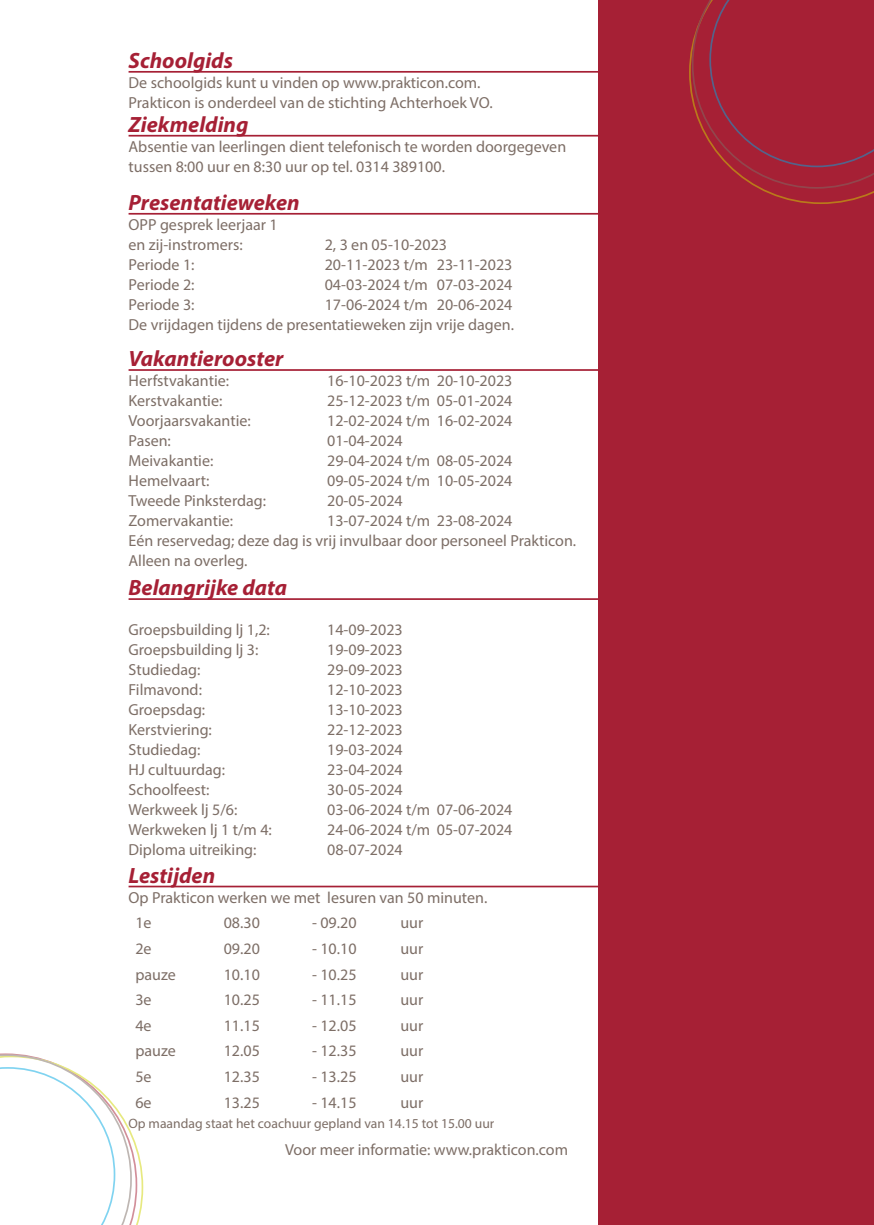
<style>
.page{position:relative;width:874px;height:1225px;background:#fff}
.page>*{position:absolute;margin:0;border:0;box-sizing:border-box;transform-origin:0 0}
.tekst_kop{font:italic 700 22.2px "Myriad Pro";color:#a62035}
.tekst{font:16px/20px "Myriad Pro";color:#7d6e66}
.tekst-2{font:13.6px "Myriad Pro";color:#7d6e66}
</style>
<div class="page">
<svg style="left:0;top:1053px;width:143px;height:172px"></svg>
<div style="left:597px;top:0;width:276px;height:1225px;background:#a62035"></div>
<svg style="left:689px;top:0;width:184px;height:204px"></svg>
<hr style="left:128px;top:885px;width:489px;height:2px;background:#a62035">
<hr style="left:128px;top:135px;width:489px;height:2px;background:#a62035">
<hr style="left:128px;top:71px;width:489px;height:2px;background:#a62035">
<hr style="left:128px;top:369px;width:489px;height:2px;background:#a62035">
<hr style="left:128px;top:598px;width:489px;height:2px;background:#a62035">
<hr style="left:128px;top:213px;width:489px;height:2px;background:#a62035">
<p class="tekst_kop" style="left:128px;top:46px;width:106px">Schoolgids</p>
<p class="tekst" style="left:128px;top:72px;width:353px">De schoolgids kunt u vinden op www.prakticon.com.</p>
<p class="tekst" style="left:128px;top:92px;width:365px">Prakticon is onderdeel van de stichting Achterhoek VO.</p>
<p class="tekst_kop" style="left:128px;top:110px;width:121px">Ziekmelding</p>
<p class="tekst" style="left:128px;top:136px;width:439px">Absentie van leerlingen dient telefonisch te worden doorgegeven tussen 8:00 uur en 8:30 uur op tel. 0314 389100.</p>
<p class="tekst_kop" style="left:128px;top:188px;width:172px">Presentatieweken</p>
<p class="tekst" style="left:128px;top:214px;width:151px">OPP gesprek leerjaar 1 en zij-instromers:</p>
<p class="tekst" style="left:324px;top:234px;width:124px">2, 3 en 05-10-2023</p>
<p class="tekst" style="left:128px;top:254px;width:67px">Periode 1:</p>
<p class="tekst" style="left:324px;top:254px;width:189px">20-11-2023 t/m 23-11-2023</p>
<p class="tekst" style="left:128px;top:274px;width:67px">Periode 2:</p>
<p class="tekst" style="left:324px;top:274px;width:189px">04-03-2024 t/m 07-03-2024</p>
<p class="tekst" style="left:128px;top:294px;width:67px">Periode 3:</p>
<p class="tekst" style="left:324px;top:294px;width:189px">17-06-2024 t/m 20-06-2024</p>
<p class="tekst" style="left:128px;top:314px;width:387px">De vrijdagen tijdens de presentatieweken zijn vrije dagen.</p>
<p class="tekst_kop" style="left:128px;top:344px;width:156px">Vakantierooster</p>
<p class="tekst" style="left:128px;top:370px;width:102px">Herfstvakantie:</p>
<p class="tekst" style="left:327px;top:370px;width:187px">16-10-2023 t/m 20-10-2023</p>
<p class="tekst" style="left:128px;top:390px;width:95px">Kerstvakantie:</p>
<p class="tekst" style="left:327px;top:390px;width:187px">25-12-2023 t/m 05-01-2024</p>
<p class="tekst" style="left:128px;top:410px;width:124px">Voorjaarsvakantie:</p>
<p class="tekst" style="left:327px;top:410px;width:187px">12-02-2024 t/m 16-02-2024</p>
<p class="tekst" style="left:128px;top:430px;width:44px">Pasen:</p>
<p class="tekst" style="left:327px;top:430px;width:77px">01-04-2024</p>
<p class="tekst" style="left:128px;top:450px;width:86px">Meivakantie:</p>
<p class="tekst" style="left:327px;top:450px;width:187px">29-04-2024 t/m 08-05-2024</p>
<p class="tekst" style="left:128px;top:470px;width:82px">Hemelvaart:</p>
<p class="tekst" style="left:327px;top:470px;width:187px">09-05-2024 t/m 10-05-2024</p>
<p class="tekst" style="left:128px;top:490px;width:139px">Tweede Pinksterdag:</p>
<p class="tekst" style="left:327px;top:490px;width:77px">20-05-2024</p>
<p class="tekst" style="left:128px;top:510px;width:106px">Zomervakantie:</p>
<p class="tekst" style="left:327px;top:510px;width:187px">13-07-2024 t/m 23-08-2024</p>
<p class="tekst" style="left:128px;top:530px;width:449px">Eén reservedag; deze dag is vrij invulbaar door personeel Prakticon.<br>Alleen na overleg.</p>
<p class="tekst_kop" style="left:128px;top:573px;width:160px">Belangrijke data</p>
<p class="tekst" style="left:128px;top:619px;width:143px">Groepsbuilding lj 1,2:</p>
<p class="tekst" style="left:327px;top:619px;width:77px">14-09-2023</p>
<p class="tekst" style="left:128px;top:639px;width:131px">Groepsbuilding lj 3:</p>
<p class="tekst" style="left:327px;top:639px;width:77px">19-09-2023</p>
<p class="tekst" style="left:128px;top:659px;width:73px">Studiedag:</p>
<p class="tekst" style="left:327px;top:659px;width:77px">29-09-2023</p>
<p class="tekst" style="left:128px;top:679px;width:75px">Filmavond:</p>
<p class="tekst" style="left:327px;top:679px;width:77px">12-10-2023</p>
<p class="tekst" style="left:128px;top:699px;width:78px">Groepsdag:</p>
<p class="tekst" style="left:327px;top:699px;width:77px">13-10-2023</p>
<p class="tekst" style="left:128px;top:719px;width:85px">Kerstviering:</p>
<p class="tekst" style="left:327px;top:719px;width:77px">22-12-2023</p>
<p class="tekst" style="left:128px;top:739px;width:73px">Studiedag:</p>
<p class="tekst" style="left:327px;top:739px;width:77px">19-03-2024</p>
<p class="tekst" style="left:128px;top:759px;width:98px">HJ cultuurdag:</p>
<p class="tekst" style="left:327px;top:759px;width:77px">23-04-2024</p>
<p class="tekst" style="left:128px;top:779px;width:82px">Schoolfeest:</p>
<p class="tekst" style="left:327px;top:779px;width:77px">30-05-2024</p>
<p class="tekst" style="left:128px;top:799px;width:110px">Werkweek lj 5/6:</p>
<p class="tekst" style="left:327px;top:799px;width:187px">03-06-2024 t/m 07-06-2024</p>
<p class="tekst" style="left:128px;top:819px;width:145px">Werkweken lj 1 t/m 4:</p>
<p class="tekst" style="left:327px;top:819px;width:187px">24-06-2024 t/m 05-07-2024</p>
<p class="tekst" style="left:128px;top:839px;width:129px">Diploma uitreiking:</p>
<p class="tekst" style="left:327px;top:839px;width:77px">08-07-2024</p>
<p class="tekst_kop" style="left:128px;top:860px;width:88px">Lestijden</p>
<p class="tekst" style="left:128px;top:887px;width:360px">Op Prakticon werken we met lesuren van 50 minuten.</p>
<p class="tekst" style="left:135px;top:912px;width:18px">1e</p>
<p class="tekst" style="left:223px;top:912px;width:38px">08.30</p>
<p class="tekst" style="left:312px;top:912px;width:46px">- 09.20</p>
<p class="tekst" style="left:400px;top:912px;width:24px">uur</p>
<p class="tekst" style="left:135px;top:938px;width:18px">2e</p>
<p class="tekst" style="left:223px;top:938px;width:38px">09.20</p>
<p class="tekst" style="left:312px;top:938px;width:46px">- 10.10</p>
<p class="tekst" style="left:400px;top:938px;width:24px">uur</p>
<p class="tekst" style="left:135px;top:964px;width:42px">pauze</p>
<p class="tekst" style="left:223px;top:964px;width:38px">10.10</p>
<p class="tekst" style="left:312px;top:964px;width:46px">- 10.25</p>
<p class="tekst" style="left:400px;top:964px;width:24px">uur</p>
<p class="tekst" style="left:135px;top:989px;width:18px">3e</p>
<p class="tekst" style="left:223px;top:989px;width:38px">10.25</p>
<p class="tekst" style="left:312px;top:989px;width:46px">- 11.15</p>
<p class="tekst" style="left:400px;top:989px;width:24px">uur</p>
<p class="tekst" style="left:135px;top:1015px;width:18px">4e</p>
<p class="tekst" style="left:223px;top:1015px;width:38px">11.15</p>
<p class="tekst" style="left:312px;top:1015px;width:46px">- 12.05</p>
<p class="tekst" style="left:400px;top:1015px;width:24px">uur</p>
<p class="tekst" style="left:135px;top:1040px;width:42px">pauze</p>
<p class="tekst" style="left:223px;top:1040px;width:38px">12.05</p>
<p class="tekst" style="left:312px;top:1040px;width:46px">- 12.35</p>
<p class="tekst" style="left:400px;top:1040px;width:24px">uur</p>
<p class="tekst" style="left:135px;top:1066px;width:18px">5e</p>
<p class="tekst" style="left:223px;top:1066px;width:38px">12.35</p>
<p class="tekst" style="left:312px;top:1066px;width:46px">- 13.25</p>
<p class="tekst" style="left:400px;top:1066px;width:24px">uur</p>
<p class="tekst" style="left:135px;top:1092px;width:18px">6e</p>
<p class="tekst" style="left:223px;top:1092px;width:38px">13.25</p>
<p class="tekst" style="left:312px;top:1092px;width:46px">- 14.15</p>
<p class="tekst" style="left:400px;top:1092px;width:24px">uur</p>
<p class="tekst-2" style="left:128px;top:1114px;width:367px">Op maandag staat het coachuur gepland van 14.15 tot 15.00 uur</p>
<p class="tekst" style="left:285px;top:1139px;width:284px">Voor meer informatie: www.prakticon.com</p>
</div>
